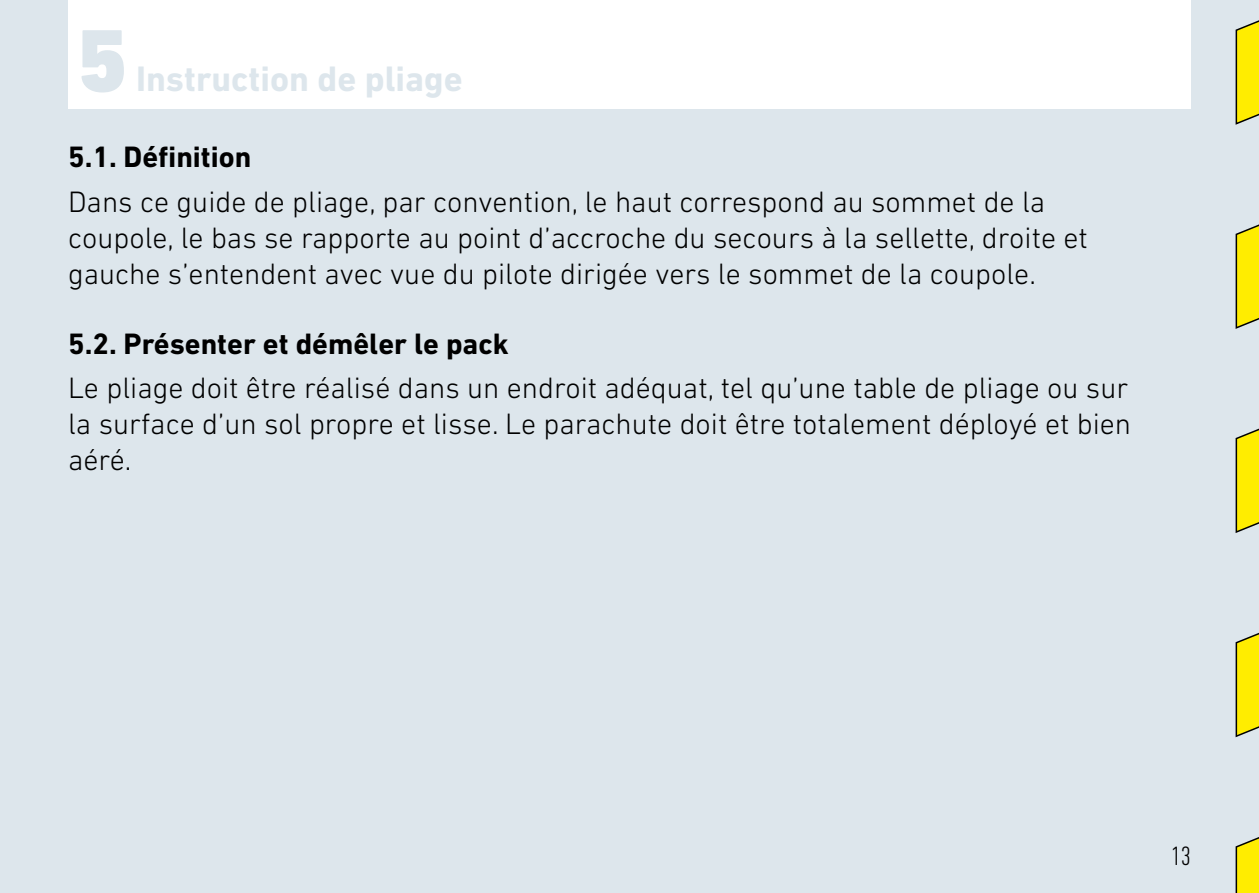
<style>
.page{position:relative;width:1259px;height:893px;background:#dde6ec}
.page>*{position:absolute;margin:0;border:0;box-sizing:border-box;transform-origin:0 0}
.t1{font:900 90px "DIN Next LT Pro";color:#dde6ec}
.t2{font:700 36px "DIN Next LT Pro";color:#dde6ec}
.t3{font:300 30px/36px "DIN Next LT Pro";color:#000}
.t4{font:700 30px "DIN Next LT Pro";color:#000}
.t5{font:300 condensed 27px "DIN Next LT Pro";color:#000}
</style>
<div class="page">
<svg style="left:1235px;top:20px;width:24px;height:105px;background:#e5d71b"></svg>
<svg style="left:1235px;top:224px;width:24px;height:105px;background:#e5d71b"></svg>
<svg style="left:1235px;top:428px;width:24px;height:105px;background:#e5d71b"></svg>
<svg style="left:1235px;top:632px;width:24px;height:106px;background:#e5d81d"></svg>
<svg style="left:1235px;top:837px;width:24px;height:56px"></svg>
<div style="left:68px;top:0;width:1123px;height:108px;background:#fff"></div>
<h1 class="t1" style="left:77px;top:7px;width:53px">5</h1>
<p class="t2" style="left:136px;top:58px;width:328px">Instruction de pliage</p>
<p class="t4" style="left:68px;top:139px;width:185px">5.1. Définition</p>
<p class="t3" style="left:68px;top:183px;width:1021px">Dans ce guide de pliage, par convention, le haut correspond au sommet de la coupole, le bas se rapporte au point d’accroche du secours à la sellette, droite et gauche s’entendent avec vue du pilote dirigée vers le sommet de la coupole.</p>
<p class="t4" style="left:68px;top:326px;width:442px">5.2. Présenter et démêler le pack</p>
<p class="t3" style="left:68px;top:370px;width:1064px;text-align:justify">Le pliage doit être réalisé dans un endroit adéquat, tel qu’une table de pliage ou sur la surface d’un sol propre et lisse. Le parachute doit être totalement déployé et bien aéré.</p>
<p class="t5" style="left:1171px;top:840px;width:22px">13</p>
</div>
